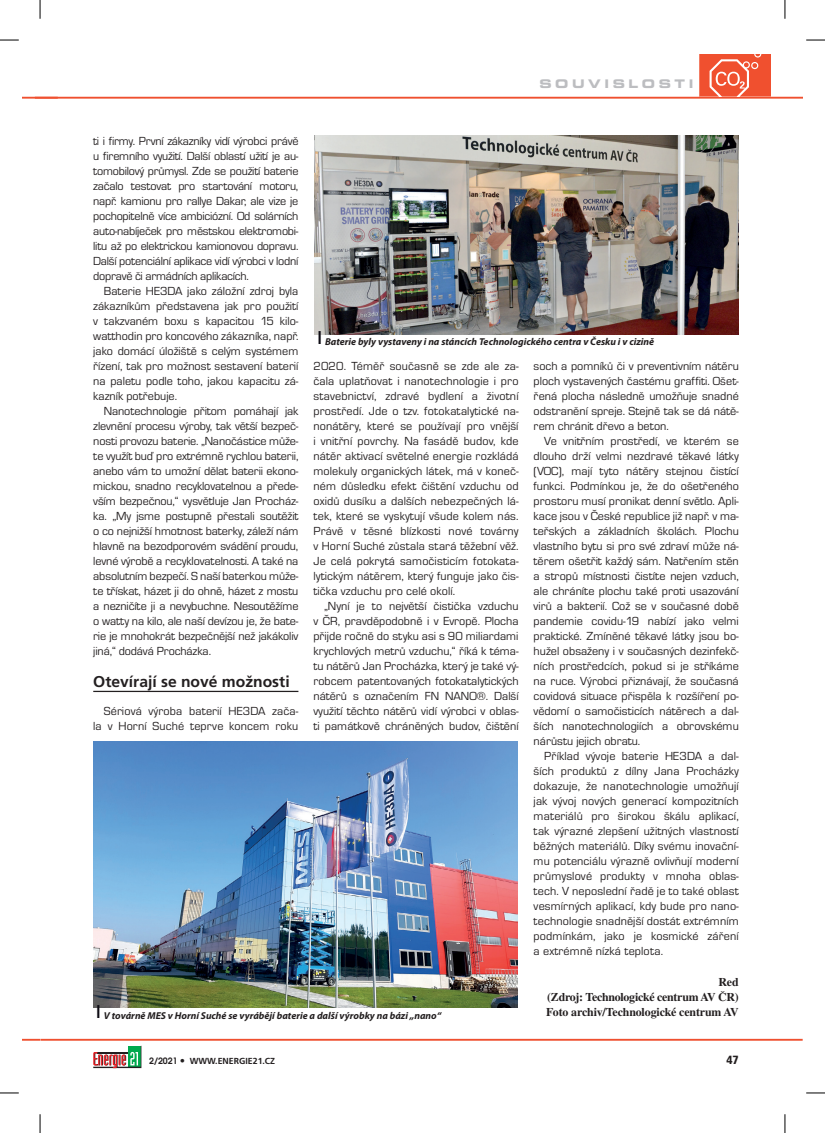
<style>
.page{position:relative;width:825px;height:1133px;background:#fff}
.page>*{position:absolute;margin:0;border:0;box-sizing:border-box;transform-origin:0 0}
.t1{font:700 15.62px "Frutiger CE";color:#231f20}
.t2{font:12.12px/15px "Eurostile TEE";color:#231f20;text-align:justify}
.t3{font:700 11.88px/15px "Times CE";letter-spacing:-.01em;color:#231f20;text-align:justify}
.t4{font:11.88px "Eurostile CE Bold Extended Two";color:#bcbdc0}
.t5{font:900 condensed 11.88px "Frutiger CE";color:#231f20}
.t6{font:italic 700 10px "Myriad Pro";color:#231f20}
.t7{font:700 8.75px "Frutiger CE";color:#231f20}
.s1{font-family:"Avant Garde CE";font-weight:600;font-style:normal;font-size:17.5px;color:#0e0c14}
.s2{font-family:"Avant Garde";font-weight:600}
</style>
<div class="page">
<svg style="left:93px;top:1046px;width:48px;height:22px"></svg>
<hr style="left:40px;top:1038px;width:762px;height:2px;background:#ef502f">
<svg style="left:22px;top:1038px;width:18px;height:2px"></svg>
<hr style="left:22px;top:97px;width:36px;height:2px;background:#ef502f">
<hr style="left:35px;top:97px;width:767px;height:2px;background:#ef502f">
<svg style="left:699px;top:54px;width:71px;height:43px;background:#f1674a"></svg>
<svg style="left:727px;top:72px;width:12px;height:14px"></svg>
<div style="left:729px;top:73px;width:8px;height:11px;background:#f0502f;border-radius:50%"></div>
<hr style="left:93px;top:690px;width:205px;height:2px;background:#231f20">
<img style="left:314px;top:136px;width:424px;height:198px">
<img style="left:93px;top:742px;width:424px;height:265px">
<svg style="left:0;top:39px;width:19px;height:2px"></svg>
<svg style="left:806px;top:39px;width:18px;height:2px"></svg>
<svg style="left:0;top:1092px;width:19px;height:1px"></svg>
<svg style="left:806px;top:1092px;width:18px;height:1px"></svg>
<svg style="left:39px;top:0;width:2px;height:19px"></svg>
<svg style="left:39px;top:1114px;width:2px;height:18px"></svg>
<svg style="left:784px;top:0;width:1px;height:19px"></svg>
<svg style="left:784px;top:1114px;width:1px;height:18px"></svg>
<p class="t4" style="left:539px;top:77px;width:155px">SOUVISLOSTI</p>
<p class="t2" style="left:93px;top:134px;width:206px">ti i firmy. První zákazníky vidí výrobci právě u firemního využití. Další oblastí užití je au&shy;tomobilový průmysl. Zde se použití baterie začalo testovat pro startování motoru, např. kamionu pro rallye Dakar, ale vize je pochopitelně více ambiciózní. Od solárních auto-nabíječek pro městskou elektromobi&shy;litu až po elektrickou kamionovou dopravu.<br>Další potenciální aplikace vidí výrobci v lodní dopravě či armádních aplikacích.</p>
<p class="t2" style="left:93px;top:284px;width:206px;text-indent:11px">Baterie HE3DA jako záložní zdroj byla zákazníkům představena jak pro použití v takzvaném boxu s kapacitou 15 kilo&shy;watthodin pro koncového zákazníka, např. jako domácí úložiště s celým systémem řízení, tak pro možnost sestavení baterií na paletu podle toho, jakou kapacitu zá&shy;kazník potřebuje.</p>
<p class="t2" style="left:93px;top:404px;width:206px;text-indent:11px">Nanotechnologie přitom pomáhají jak zlevnění procesu výroby, tak větší bezpeč&shy;nosti provozu baterie. „Nanočástice může&shy;te využít buď pro extrémně rychlou baterii, anebo vám to umožní dělat baterii ekono&shy;mickou, snadno recyklovatelnou a přede&shy;vším bezpečnou,“ vysvětluje Jan Procház&shy;ka. „My jsme postupně přestali soutěžit o co nejnižší hmotnost baterky, záleží nám hlavně na bezodporovém svádění proudu, levné výrobě a recyklovatelnosti. A také na absolutním bezpečí. S naší baterkou může&shy;te třískat, házet ji do ohně, házet z mostu a nezničíte ji a nevybuchne. Nesoutěžíme o watty na kilo, ale naší devízou je, že bate&shy;rie je mnohokrát bezpečnější než jakákoliv jiná,“ dodává Procházka.</p>
<p class="t1" style="left:93px;top:673px;width:198px">Otevírají se nové možnosti</p>
<p class="t2" style="left:93px;top:704px;width:206px;text-align:right">Sériová výroba baterií HE3DA zača&shy;la v Horní Suché teprve koncem roku</p>
<p class="t6" style="left:314px;top:335px;width:341px"><span class="s1">|</span>Baterie byly vystaveny i na stáncích Technologického centra v Česku i v cizině</p>
<p class="t2" style="left:313px;top:359px;width:206px">2020. Téměř současně se zde ale za&shy;čala uplatňovat i nanotechnologie i pro stavebnictví, zdravé bydlení a životní prostředí. Jde o tzv. fotokatalytické na&shy;nonátěry, které se používají pro vnější i vnitřní povrchy. Na fasádě budov, kde nátěr aktivací světelné energie rozkládá molekuly organických látek, má v koneč&shy;ném důsledku efekt čištění vzduchu od oxidů dusíku a dalších nebezpečných lá&shy;tek, které se vyskytují všude kolem nás.<br>Právě v těsné blízkosti nové továrny v Horní Suché zůstala stará těžební věž.<br>Je celá pokrytá samočisticím fotokata&shy;lytickým nátěrem, který funguje jako čis&shy;tička vzduchu pro celé okolí.</p>
<p class="t2" style="left:313px;top:599px;width:206px;text-indent:11px">„Nyní je to největší čistička vzduchu v ČR, pravděpodobně i v Evropě. Plocha přijde ročně do styku asi s 90 miliardami krychlových metrů vzduchu,“ říká k téma&shy;tu nátěrů Jan Procházka, který je také vý&shy;robcem patentovaných fotokatalytických nátěrů s označením FN NANO®. Další využití těchto nátěrů vidí výrobci v oblas&shy;ti památkově chráněných budov, čištění</p>
<p class="t2" style="left:533px;top:359px;width:206px">soch a pomníků či v preventivním nátěru ploch vystavených častému graffiti. Ošet&shy;řená plocha následně umožňuje snadné odstranění spreje. Stejně tak se dá nátě&shy;rem chránit dřevo a beton.</p>
<p class="t2" style="left:533px;top:434px;width:206px;text-indent:11px">Ve vnitřním prostředí, ve kterém se dlouho drží velmi nezdravé těkavé látky (VOC), mají tyto nátěry stejnou čistící funkci. Podmínkou je, že do ošetřeného prostoru musí pronikat denní světlo. Apli&shy;kace jsou v České republice již např. v ma&shy;teřských a základních školách. Plochu vlastního bytu si pro své zdraví může ná&shy;těrem ošetřit každý sám. Natřením stěn a stropů místnosti čistíte nejen vzduch, ale chráníte plochu také proti usazování virů a bakterií. Což se v současné době pandemie covidu-19 nabízí jako velmi praktické. Zmíněné těkavé látky jsou bo&shy;hužel obsaženy i v současných dezinfekč&shy;ních prostředcích, pokud si je stříkáme na ruce. Výrobci přiznávají, že současná covidová situace přispěla k rozšíření po&shy;vědomí o samočisticích nátěrech a dal&shy;ších nanotechnologiích a obrovskému nárůstu jejich obratu.</p>
<p class="t2" style="left:533px;top:749px;width:206px;text-indent:11px">Příklad vývoje baterie HE3DA a dal&shy;ších produktů z dílny Jana Procházky dokazuje, že nanotechnologie umožňují jak vývoj nových generací kompozitních materiálů pro širokou škálu aplikací, tak výrazné zlepšení užitných vlastností běžných materiálů. Díky svému inovační&shy;mu potenciálu výrazně ovlivňují moderní průmyslové produkty v mnoha oblas&shy;tech. V neposlední řadě je to také oblast vesmírných aplikací, kdy bude pro nano&shy;technologie snadnější dostát extrémním podmínkám, jako je kosmické záření a extrémně nízká teplota.</p>
<p class="t3" style="left:546px;top:973px;width:194px;text-indent:172px">Red (Zdroj: Technologické centrum AV ČR)<br>Foto archiv/Technologické centrum AV</p>
<p class="t6" style="left:93px;top:1009px;width:349px"><span class="s1">|</span>V továrně MES v Horní Suché se vyrábějí baterie a další výrobky na bázi „nano“</p>
<p class="t7" style="left:149px;top:1055px;width:127px"><span class="s2">2/2021</span> ● www.energie21.cz</p>
<p class="t5" style="left:726px;top:1052px;width:14px">47</p>
</div>
